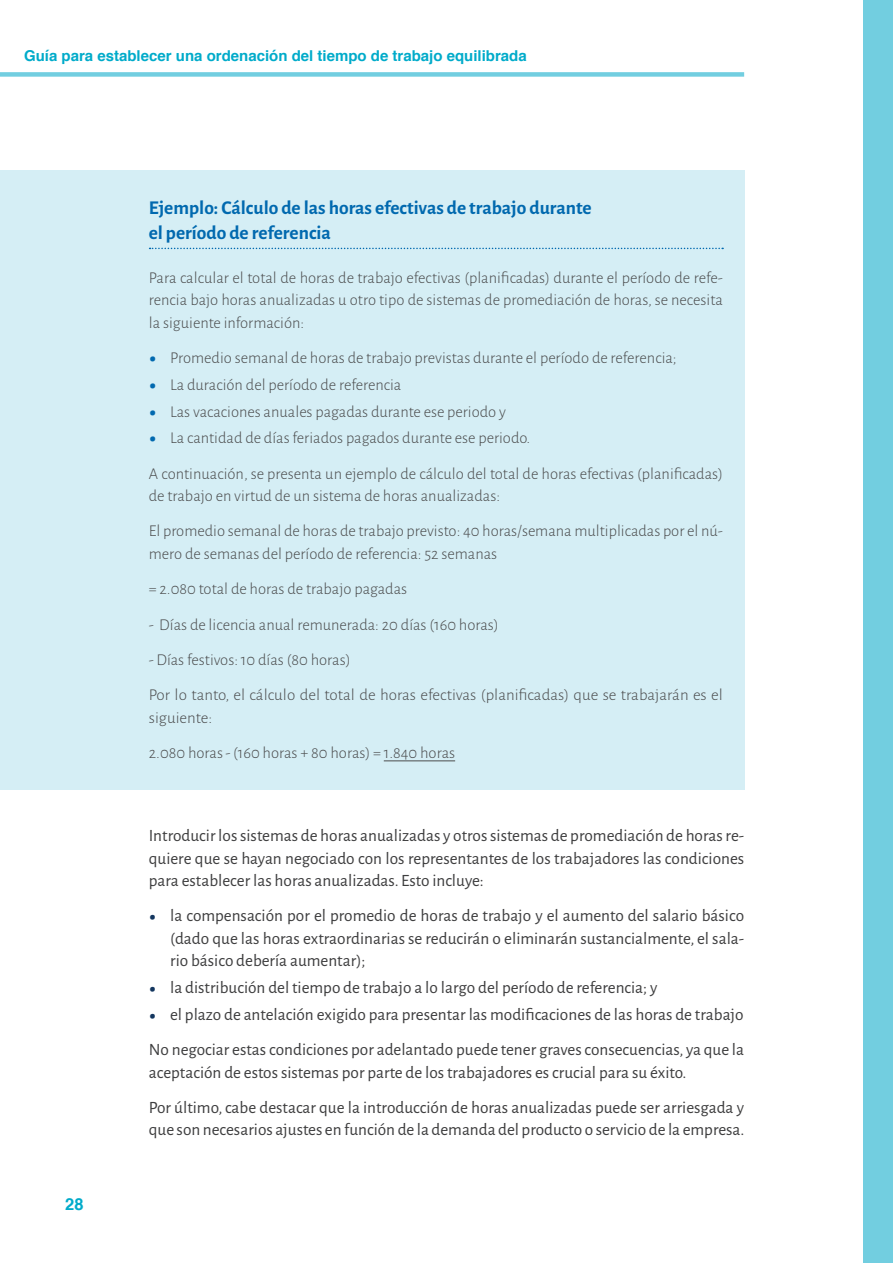
<style>
.page{position:relative;width:893px;height:1263px;background:#fff}
.page>*{position:absolute;margin:0;border:0;box-sizing:border-box;transform-origin:0 0}
.Titre_box{font:700 19.5px/25.5px "Alegreya Sans";color:#0169af}
.crt{font:17.25px/22.5px "Alegreya Sans";color:#3e3e3f;text-align:justify}
.box{font:300 16.5px/22.5px "Alegreya Sans";color:#4b4c4d}
.t1{font:700 16.5px "Helvetica";color:#00abca}
.t2{font:700 15px "Helvetica";color:#00abca}
.s1{font-weight:700;font-size:28.8px;color:#0169af}
.s2{font-weight:700;font-size:27.6px;color:#13365f}
</style>
<div class="page">
<div style="left:863px;top:0;width:30px;height:1263px;background:#72cee0"></div>
<div style="left:0;top:72px;width:744px;height:5px;background:#72cee0"></div>
<div style="left:0;top:170px;width:744px;height:619px;background:#d5eef5"></div>
<svg style="left:150px;top:248px;width:573px;height:1px"></svg>
<hr style="left:384px;top:761px;width:71px;height:1px;background:#4b4c4d">
<p class="t2" style="left:24px;top:44px;width:504px">Guía para establecer una ordenación del tiempo de trabajo equilibrada</p>
<p class="Titre_box" style="left:149px;top:193px;width:444px">Ejemplo: Cálculo de las horas efectivas de trabajo durante el período de referencia</p>
<p class="box" style="left:149px;top:266px;width:576px;text-align:justify">Para calcular el total de horas de trabajo efectivas (planificadas) durante el período de refe&shy;rencia bajo horas anualizadas u otro tipo de sistemas de promediación de horas, se necesita la siguiente información:</p>
<p class="box" style="left:149px;top:346px;width:529px"><span class="s1">•</span> Promedio semanal de horas de trabajo previstas durante el período de referencia;</p>
<p class="box" style="left:149px;top:373px;width:254px"><span class="s1">•</span> La duración del período de referencia</p>
<p class="box" style="left:149px;top:400px;width:359px"><span class="s1">•</span> Las vacaciones anuales pagadas durante ese periodo y</p>
<p class="box" style="left:149px;top:426px;width:380px"><span class="s1">•</span> La cantidad de días feriados pagados durante ese periodo.</p>
<p class="box" style="left:149px;top:462px;width:575px">A continuación, se presenta un ejemplo de cálculo del total de horas efectivas (planificadas) de trabajo en virtud de un sistema de horas anualizadas:</p>
<p class="box" style="left:149px;top:519px;width:576px">El promedio semanal de horas de trabajo previsto: 40 horas/semana multiplicadas por el nú&shy;mero de semanas del período de referencia: 52 semanas</p>
<p class="box" style="left:149px;top:577px;width:260px">= 2. 080 total de horas de trabajo pagadas</p>
<p class="box" style="left:149px;top:612px;width:351px">- Días de licencia anual remunerada: 20 días (160 horas)</p>
<p class="box" style="left:149px;top:648px;width:203px">- Días festivos: 10 días (80 horas)</p>
<p class="box" style="left:149px;top:683px;width:576px">Por lo tanto, el cálculo del total de horas efectivas (planificadas) que se trabajarán es el siguiente:</p>
<p class="box" style="left:149px;top:741px;width:308px">2.080 horas - (160 horas + 80 horas) = 1.840 horas</p>
<p class="t1" style="left:65px;top:1191px;width:20px">28</p>
<p class="crt" style="left:149px;top:823px;width:597px">Introducir los sistemas de horas anualizadas y otros sistemas de promediación de horas re&shy;quiere que se hayan negociado con los representantes de los trabajadores las condiciones para establecer las horas anualizadas. Esto incluye:</p>
<p class="crt" style="left:170px;top:904px;width:576px;text-indent:-21px"><span class="s2">•</span> la compensación por el promedio de horas de trabajo y el aumento del salario básico (dado que las horas extraordinarias se reducirán o eliminarán sustancialmente, el sala&shy;rio básico debería aumentar);</p>
<p class="crt" style="left:149px;top:975px;width:510px"><span class="s2">•</span> la distribución del tiempo de trabajo a lo largo del período de referencia; y</p>
<p class="crt" style="left:149px;top:1002px;width:596px"><span class="s2">•</span> el plazo de antelación exigido para presentar las modificaciones de las horas de trabajo</p>
<p class="crt" style="left:149px;top:1037px;width:597px">No negociar estas condiciones por adelantado puede tener graves consecuencias, ya que la aceptación de estos sistemas por parte de los trabajadores es crucial para su éxito.</p>
<p class="crt" style="left:149px;top:1095px;width:597px">Por último, cabe destacar que la introducción de horas anualizadas puede ser arriesgada y que son necesarios ajustes en función de la demanda del producto o servicio de la empresa.</p>
</div>
